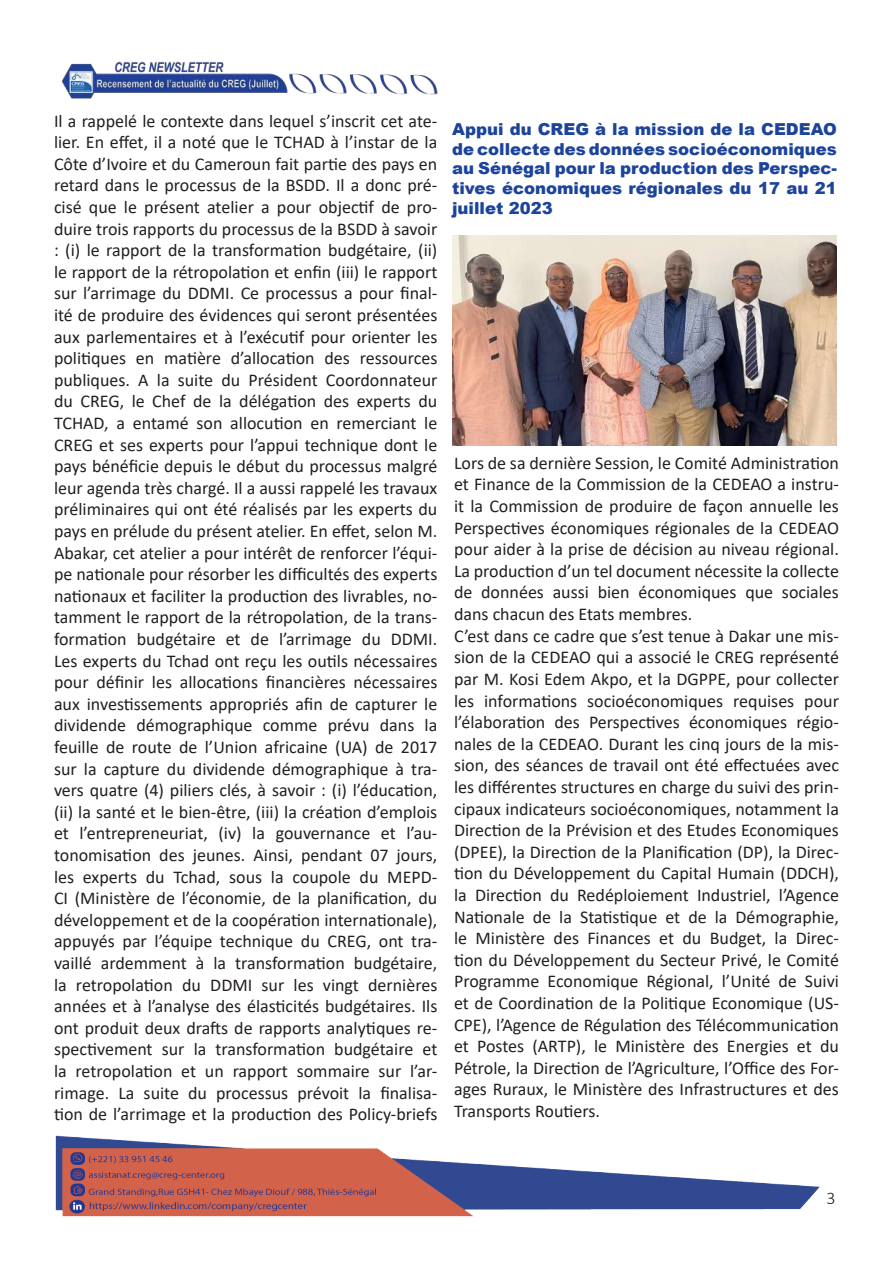
<style>
.page{position:relative;width:893px;height:1263px;background:#fff}
.page>*{position:absolute;margin:0;border:0;box-sizing:border-box;transform-origin:0 0}
.t1{font:18px/21.6px "Calibri";color:#231f20}
.t2{font:300 18px "Calibri";color:#231f20}
.t3{font:900 16.5px/19.8px "Arial";color:#1d449b;text-align:justify}
</style>
<div class="page">
<img style="left:55px;top:1135px;width:765px;height:82px">
<img style="left:61px;top:61px;width:377px;height:38px">
<img style="left:452px;top:236px;width:385px;height:210px">
<p class="t1" style="left:54px;top:109px;width:385px;text-align:justify">Il a rappelé le contexte dans lequel s’inscrit cet ate&shy;lier. En effet, il a noté que le TCHAD à l’instar de la Côte d’Ivoire et du Cameroun fait partie des pays en retard dans le processus de la BSDD. Il a donc pré&shy;cisé que le présent atelier a pour objectif de pro&shy;duire trois rapports du processus de la BSDD à savoir : (i) le rapport de la transformation budgétaire, (ii) le rapport de la rétropolation et enfin (iii) le rapport sur l’arrimage du DDMI. Ce processus a pour final&shy;ité de produire des évidences qui seront présentées aux parlementaires et à l’exécutif pour orienter les politiques en matière d’allocation des ressources publiques. A la suite du Président Coordonnateur du CREG, le Chef de la délégation des experts du TCHAD, a entamé son allocution en remerciant le CREG et ses experts pour l’appui technique dont le pays bénéficie depuis le début du processus malgré leur agenda très chargé. Il a aussi rappelé les travaux préliminaires qui ont été réalisés par les experts du pays en prélude du présent atelier. En effet, selon M.<br>Abakar, cet atelier a pour intérêt de renforcer l’équi&shy;pe nationale pour résorber les difficultés des experts nationaux et faciliter la production des livrables, no&shy;tamment le rapport de la rétropolation, de la trans&shy;formation budgétaire et de l’arrimage du DDMI.<br>Les experts du Tchad ont reçu les outils nécessaires pour définir les allocations financières nécessaires aux investissements appropriés afin de capturer le dividende démographique comme prévu dans la feuille de route de l’Union africaine (UA) de 2017 sur la capture du dividende démographique à tra&shy;vers quatre (4) piliers clés, à savoir : (i) l’éducation, (ii) la santé et le bien-être, (iii) la création d’emplois et l’entrepreneuriat, (iv) la gouvernance et l’au&shy;tonomisation des jeunes. Ainsi, pendant 07 jours, les experts du Tchad, sous la coupole du MEPD-CI (Ministère de l’économie, de la planification, du développement et de la coopération internationale), appuyés par l’équipe technique du CREG, ont tra&shy;vaillé ardemment à la transformation budgétaire, la retropolation du DDMI sur les vingt dernières années et à l’analyse des élasticités budgétaires. Ils ont produit deux drafts de rapports analytiques re&shy;spectivement sur la transformation budgétaire et la retropolation et un rapport sommaire sur l’ar&shy;rimage. La suite du processus prévoit la finalisa&shy;tion de l’arrimage et la production des Policy-briefs</p>
<p class="t3" style="left:452px;top:118px;width:386px">Appui du CREG à la mission de la CEDEAO de collecte des données socioéconomiques au Sénégal pour la production des Perspec&shy;tives économiques régionales du 17 au 21 juillet 2023</p>
<p class="t1" style="left:454px;top:452px;width:386px">Lors de sa dernière Session, le Comité Administration et Finance de la Commission de la CEDEAO a instru&shy;it la Commission de produire de façon annuelle les Perspectives économiques régionales de la CEDEAO pour aider à la prise de décision au niveau régional.<br>La production d’un tel document nécessite la collecte de données aussi bien économiques que sociales dans chacun des Etats membres.<br>C’est dans ce cadre que s’est tenue à Dakar une mis&shy;sion de la CEDEAO qui a associé le CREG représenté par M. Kosi Edem Akpo, et la DGPPE, pour collecter les informations socioéconomiques requises pour l’élaboration des Perspectives économiques régio&shy;nales de la CEDEAO. Durant les cinq jours de la mis&shy;sion, des séances de travail ont été effectuées avec les différentes structures en charge du suivi des prin&shy;cipaux indicateurs socioéconomiques, notamment la Direction de la Prévision et des Etudes Economiques (DPEE), la Direction de la Planification (DP), la Direc&shy;tion du Développement du Capital Humain (DDCH), la Direction du Redéploiement Industriel, l’Agence Nationale de la Statistique et de la Démographie, le Ministère des Finances et du Budget, la Direc&shy;tion du Développement du Secteur Privé, le Comité Programme Economique Régional, l’Unité de Suivi et de Coordination de la Politique Economique (US-CPE), l’Agence de Régulation des Télécommunication et Postes (ARTP), le Ministère des Energies et du Pétrole, la Direction de l’Agriculture, l’Office des For&shy;ages Ruraux, le Ministère des Infrastructures et des Transports Routiers.</p>
<p class="t2" style="left:826px;top:1187px;width:11px">3</p>
</div>
